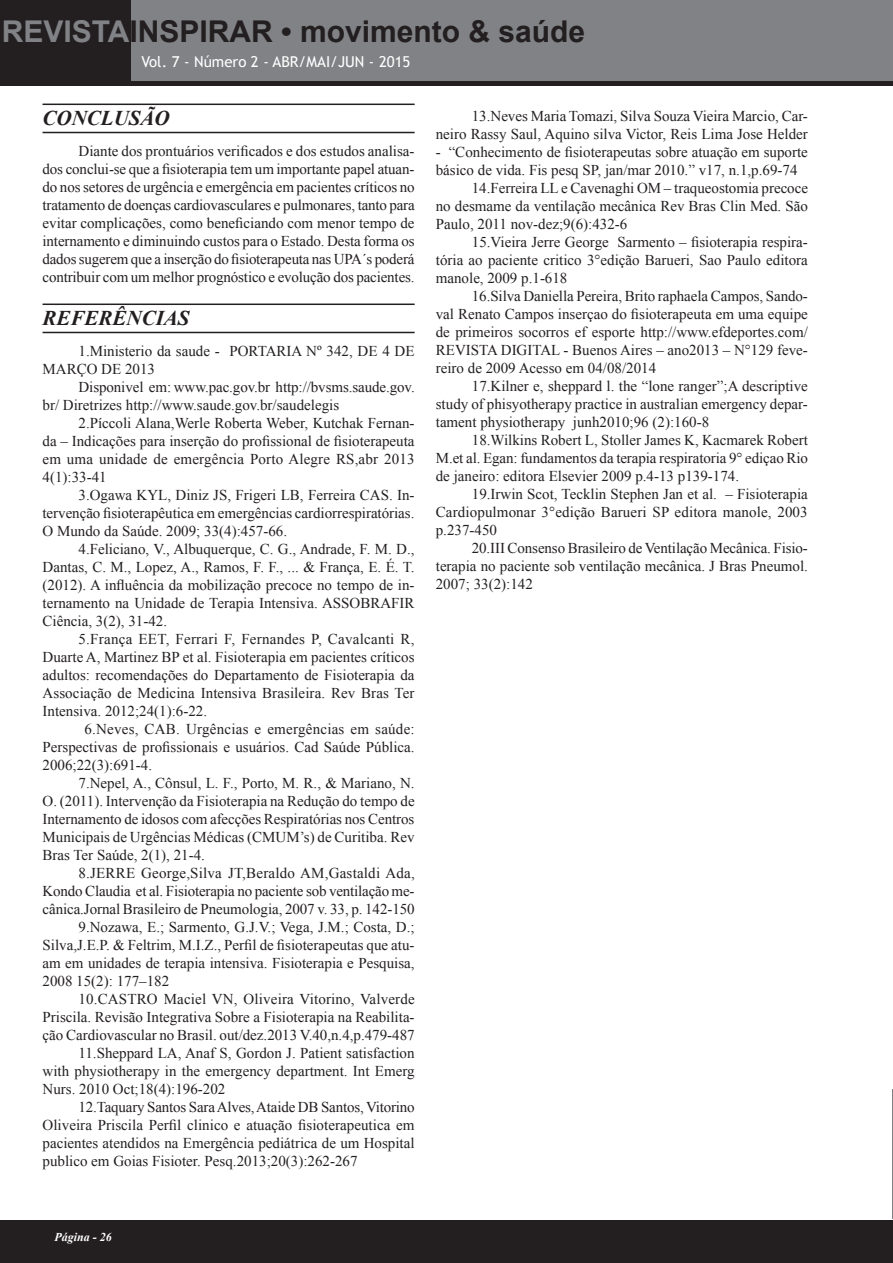
<style>
.page{position:relative;width:893px;height:1263px;background:#fff}
.page>*{position:absolute;margin:0;border:0;box-sizing:border-box;transform-origin:0 0}
.t1{font:700 30px "Arial";color:#231f20}
.Introdução{font:italic 700 21px "Times New Roman";color:#231f20}
.Corpo_do_texto{font:15px/18px "Times New Roman";color:#231f20;text-align:justify}
.t2{font:15px "Trebuchet MS";color:#fff}
.t3{font:italic 700 12px "Times New Roman";color:#fff}
.s1{color:#808285}
</style>
<div class="page">
<div style="left:0;top:0;width:893px;height:85px;background:#231f20"></div>
<div style="left:0;top:1220px;width:893px;height:43px;background:#231f20"></div>
<div style="left:132px;top:0;width:761px;height:80px;background:#808285"></div>
<hr style="left:43px;top:104px;width:372px;height:1px;background:#231f20">
<hr style="left:43px;top:132px;width:372px;height:1px;background:#231f20">
<hr style="left:43px;top:303px;width:372px;height:2px;background:#231f20">
<hr style="left:43px;top:332px;width:372px;height:1px;background:#231f20">
<h1 class="t1" style="left:2px;top:12px;width:585px"><span class="s1">REVISTA</span>INSPIRAR • movimento &amp; saúde</h1>
<p class="t2" style="left:141px;top:53px;width:271px">Vol. 7 - Número 2 - ABR/MAI/JUN - 2015</p>
<p class="Introdução" style="left:43px;top:103px;width:129px">CONCLUSÃO</p>
<p class="Corpo_do_texto" style="left:43px;top:141px;width:374px;text-indent:36px">Diante dos prontuários verificados e dos estudos analisa&shy;dos conclui-se que a fisioterapia tem um importante papel atuan&shy;do nos setores de urgência e emergência em pacientes críticos no tratamento de doenças cardiovasculares e pulmonares, tanto para evitar complicações, como beneficiando com menor tempo de internamento e diminuindo custos para o Estado. Desta forma os dados sugerem que a inserção do fisioterapeuta nas UPA´s poderá contribuir com um melhor prognóstico e evolução dos pacientes.</p>
<p class="Introdução" style="left:43px;top:303px;width:149px">REFERÊNCIAS</p>
<p class="Corpo_do_texto" style="left:43px;top:341px;width:374px;text-indent:36px">1.Ministerio da saude - PORTARIA Nº 342, DE 4 DE<br>MARÇO DE 2013</p>
<p class="Corpo_do_texto" style="left:43px;top:377px;width:374px;text-indent:36px">Disponivel em: www.pac.gov.br http://bvsms.saude.gov. br/ Diretrizes http://www.saude.gov.br/saudelegis</p>
<p class="Corpo_do_texto" style="left:43px;top:413px;width:374px;text-indent:36px">2.Píccoli Alana,Werle Roberta Weber, Kutchak Fernan&shy;da – Indicações para inserção do profissional de fisioterapeuta em uma unidade de emergência Porto Alegre RS,abr 2013<br>4(1):33-41</p>
<p class="Corpo_do_texto" style="left:43px;top:485px;width:374px;text-indent:36px">3.Ogawa KYL, Diniz JS, Frigeri LB, Ferreira CAS. In&shy;tervenção fisioterapêutica em emergências cardiorrespiratórias.<br>O Mundo da Saúde. 2009; 33(4):457-66.</p>
<p class="Corpo_do_texto" style="left:43px;top:539px;width:374px;text-indent:36px">4.Feliciano, V., Albuquerque, C. G., Andrade, F. M. D., Dantas, C. M., Lopez, A., Ramos, F. F., ... &amp; França, E. É. T. (2012). A influência da mobilização precoce no tempo de in&shy;ternamento na Unidade de Terapia Intensiva. ASSOBRAFIR Ciência, 3(2), 31-42.</p>
<p class="Corpo_do_texto" style="left:43px;top:629px;width:374px;text-indent:36px">5.França EET, Ferrari F, Fernandes P, Cavalcanti R, Duarte A, Martinez BP et al. Fisioterapia em pacientes críticos adultos: recomendações do Departamento de Fisioterapia da Associação de Medicina Intensiva Brasileira. Rev Bras Ter Intensiva. 2012;24(1):6-22.</p>
<p class="Corpo_do_texto" style="left:43px;top:719px;width:374px;text-indent:42px">6.Neves, CAB. Urgências e emergências em saúde:<br>Perspectivas de profissionais e usuários. Cad Saúde Pública.<br>2006;22(3):691-4.</p>
<p class="Corpo_do_texto" style="left:43px;top:773px;width:374px;text-indent:36px">7.Nepel, A., Cônsul, L. F., Porto, M. R., &amp; Mariano, N.<br>O. (2011). Intervenção da Fisioterapia na Redução do tempo de Internamento de idosos com afecções Respiratórias nos Centros Municipais de Urgências Médicas (CMUM’s) de Curitiba. Rev Bras Ter Saúde, 2(1), 21-4.</p>
<p class="Corpo_do_texto" style="left:43px;top:863px;width:374px;text-indent:36px">8.JERRE George,Silva JT,Beraldo AM,Gastaldi Ada, Kondo Claudia et al. Fisioterapia no paciente sob ventilação me&shy;cânica.Jornal Brasileiro de Pneumologia, 2007 v. 33, p. 142-150</p>
<p class="Corpo_do_texto" style="left:43px;top:917px;width:374px;text-indent:36px">9.Nozawa, E.; Sarmento, G.J.V.; Vega, J.M.; Costa, D.; Silva,J.E.P. &amp; Feltrim, M.I.Z., Perfil de fisioterapeutas que atu&shy;am em unidades de terapia intensiva. Fisioterapia e Pesquisa, 2008 15(2): 177–182</p>
<p class="Corpo_do_texto" style="left:43px;top:989px;width:374px;text-indent:36px">10.CASTRO Maciel VN, Oliveira Vitorino, Valverde Priscila. Revisão Integrativa Sobre a Fisioterapia na Reabilita&shy;ção Cardiovascular no Brasil. out/dez.2013 V.40,n.4,p.479-487</p>
<p class="Corpo_do_texto" style="left:43px;top:1043px;width:374px;text-indent:36px">11.Sheppard LA, Anaf S, Gordon J. Patient satisfaction with physiotherapy in the emergency department. Int Emerg Nurs. 2010 Oct;18(4):196-202</p>
<p class="Corpo_do_texto" style="left:43px;top:1097px;width:374px;text-indent:36px">12.Taquary Santos Sara Alves, Ataide DB Santos, Vitorino Oliveira Priscila Perfil clinico e atuação fisioterapeutica em pacientes atendidos na Emergência pediátrica de um Hospital publico em Goias Fisioter. Pesq.2013;20(3):262-267</p>
<p class="Corpo_do_texto" style="left:436px;top:107px;width:374px;text-align:right">13.Neves Maria Tomazi, Silva Souza Vieira Marcio, Car-<br>neiro Rassy Saul, Aquino silva Victor, Reis Lima Jose Helder</p>
<p class="Corpo_do_texto" style="left:436px;top:143px;width:374px">- “Conhecimento de fisioterapeutas sobre atuação em suporte básico de vida. Fis pesq SP, jan/mar 2010.” v17, n.1,p.69-74</p>
<p class="Corpo_do_texto" style="left:436px;top:179px;width:374px;text-indent:36px">14.Ferreira LL e Cavenaghi OM – traqueostomia precoce no desmame da ventilação mecânica Rev Bras Clin Med. São Paulo, 2011 nov-dez;9(6):432-6</p>
<p class="Corpo_do_texto" style="left:436px;top:233px;width:374px;text-indent:36px">15.Vieira Jerre George Sarmento – fisioterapia respira&shy;tória ao paciente critico 3°edição Barueri, Sao Paulo editora manole, 2009 p.1-618</p>
<p class="Corpo_do_texto" style="left:436px;top:287px;width:374px;text-indent:36px">16.Silva Daniella Pereira, Brito raphaela Campos, Sando&shy;val Renato Campos inserçao do fisioterapeuta em uma equipe de primeiros socorros ef esporte http://www.efdeportes.com/ REVISTA DIGITAL - Buenos Aires – ano2013 – N°129 feve&shy;reiro de 2009 Acesso em 04/08/2014</p>
<p class="Corpo_do_texto" style="left:436px;top:377px;width:374px;text-indent:36px">17.Kilner e, sheppard l. the “lone ranger”;A descriptive study of phisyotherapy practice in australian emergency depar&shy;tament physiotherapy junh2010;96 (2):160-8</p>
<p class="Corpo_do_texto" style="left:436px;top:431px;width:374px;text-indent:36px">18.Wilkins Robert L, Stoller James K, Kacmarek Robert M.et al. Egan: fundamentos da terapia respiratoria 9° ediçao Rio de janeiro: editora Elsevier 2009 p.4-13 p139-174.</p>
<p class="Corpo_do_texto" style="left:436px;top:485px;width:374px;text-indent:36px">19.Irwin Scot, Tecklin Stephen Jan et al. – Fisioterapia Cardiopulmonar 3°edição Barueri SP editora manole, 2003 p.237-450</p>
<p class="Corpo_do_texto" style="left:436px;top:539px;width:374px;text-indent:36px">20.III Consenso Brasileiro de Ventilação Mecânica. Fisio&shy;terapia no paciente sob ventilação mecânica. J Bras Pneumol.<br>2007; 33(2):142</p>
<p class="t3" style="left:55px;top:1229px;width:59px">Página - 26</p>
</div>
